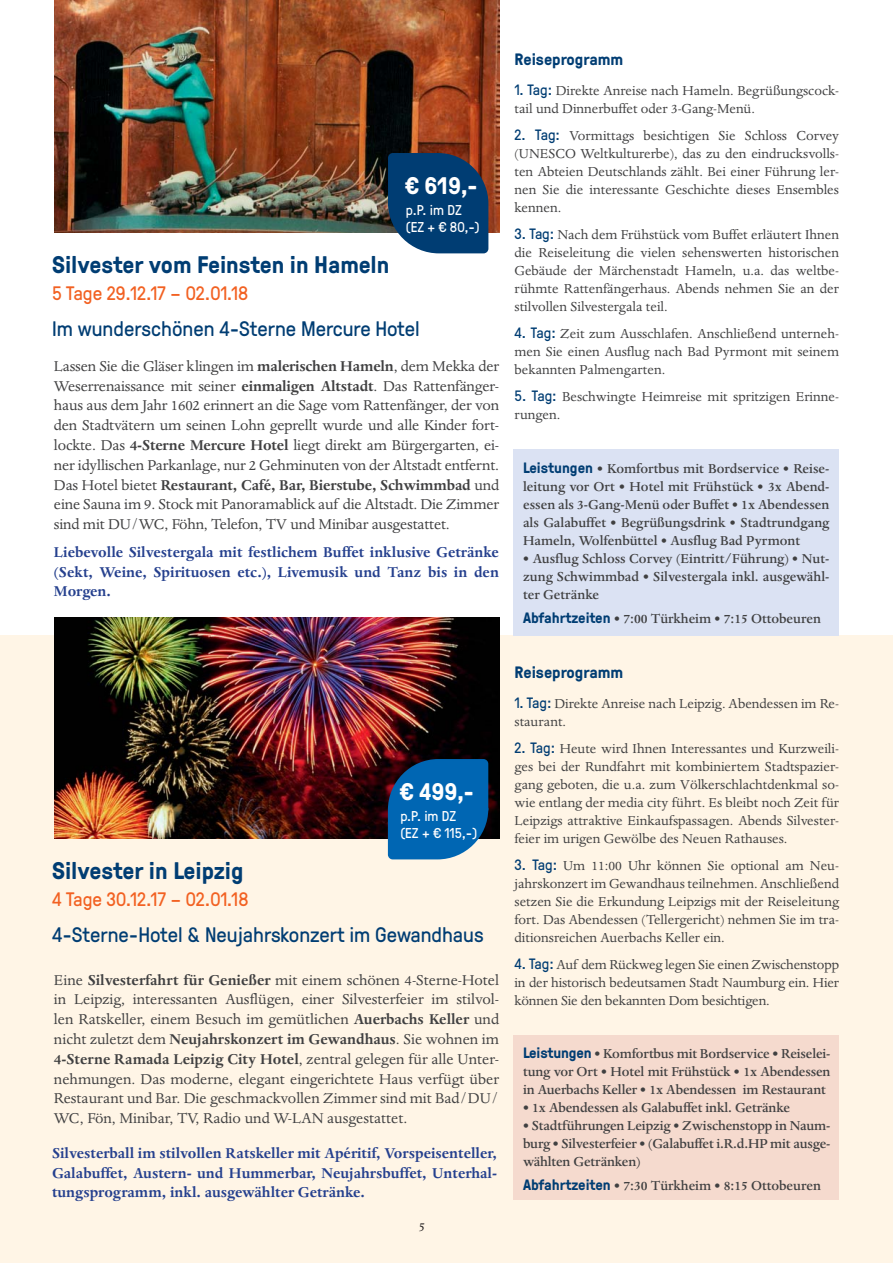
<style>
.page{position:relative;width:893px;height:1263px;background:#fff}
.page>*{position:absolute;margin:0;border:0;box-sizing:border-box;transform-origin:0 0}
.t1{font:700 24px "GT Pressura";color:#003d73}
.t2{font:700 24px "GT Pressura";color:#fff}
.t3{font:21px "GT Pressura";color:#003d73}
.t4{font:19.5px "GT Pressura";color:#f26122}
.t5{font:16.5px/19.8px "Dante";letter-spacing:-.01em;color:#404041;text-align:justify}
.t6{font:700 16.5px/19.5px "Dante";color:#25408e;text-align:justify}
.t7{font:700 16.5px "GT Pressura";color:#003d73}
.t8{font:15px/18px "Dante";color:#404041;text-align:justify}
.t9{font:500 15px/18px "Dante";letter-spacing:-.01em;color:#404041;text-align:justify}
.t10{font:14.25px/17.1px "GT Pressura";color:#fff}
.t11{font:14.25px "Dante";color:#231f20}
.s1{font-weight:700}
.s2{font-family:"GT Pressura";color:#003d73}
.s3{font-family:"GT Pressura";font-weight:700;color:#003d73}
.s4{font-size:16.5px}
</style>
<div class="page">
<div style="left:0;top:635px;width:893px;height:628px;background:#fff5e6"></div>
<div style="left:513px;top:449px;width:326px;height:186px;background:#dbe2f3"></div>
<img style="left:54px;top:0;width:445px;height:232px">
<img style="left:54px;top:617px;width:445px;height:221px">
<svg style="left:388px;top:759px;width:100px;height:100px;background:#0e65a9"></svg>
<div style="left:513px;top:1035px;width:326px;height:165px;background:#f5dace"></div>
<svg style="left:388px;top:153px;width:100px;height:100px;background:#134573"></svg>
<h1 class="t2" style="left:406px;top:177px;width:73px">€ 619,-</h1>
<p class="t10" style="left:406px;top:203px;width:75px">p.P. im DZ (EZ + € 80,-)</p>
<h1 class="t1" style="left:52px;top:256px;width:339px">Silvester vom Feinsten in Hameln</h1>
<h3 class="t4" style="left:52px;top:286px;width:198px">5 Tage 29.12.17 – 02.01.18</h3>
<h2 class="t3" style="left:52px;top:321px;width:369px">Im wunderschönen 4-Sterne Mercure Hotel</h2>
<p class="t5" style="left:54px;top:357px;width:447px">Lassen Sie die Gläser klingen im <span class="s1">malerischen Hameln</span>, dem Mekka der Weserrenaissance mit seiner <span class="s1">einmaligen Altstadt</span>. Das Rattenfänger&shy;haus aus dem Jahr 1602 erinnert an die Sage vom Rattenfänger, der von den Stadtvätern um seinen Lohn geprellt wurde und alle Kinder fort&shy;lockte. Das <span class="s1">4-Sterne Mercure Hotel</span> liegt direkt am Bürgergarten, ei&shy;ner idyllischen Parkanlage, nur 2 Gehminuten von der Altstadt entfernt.<br>Das Hotel bietet <span class="s1">Restaurant, Café, Bar, Bierstube, Schwimmbad</span> und eine Sauna im 9. Stock mit Panoramablick auf die Altstadt. Die Zimmer sind mit DU/WC, Föhn, Telefon, TV und Minibar ausgestattet.</p>
<p class="t6" style="left:54px;top:544px;width:446px">Liebevolle Silvestergala mit festlichem Buffet inklusive Getränke (Sekt, Weine, Spirituosen etc.), Livemusik und Tanz bis in den Morgen.</p>
<p class="t7" style="left:514px;top:53px;width:110px">Reiseprogramm</p>
<p class="t8" style="left:514px;top:83px;width:326px"><span class="s2">1. Tag:</span> Direkte Anreise nach Hameln. Begrüßungscock&shy;tail und Dinnerbuffet oder 3-Gang-Menü.</p>
<p class="t8" style="left:514px;top:128px;width:326px"><span class="s2">2. Tag:</span> Vormittags besichtigen Sie Schloss Corvey (UNESCO Weltkulturerbe), das zu den eindrucksvolls&shy;ten Abteien Deutschlands zählt. Bei einer Führung ler&shy;nen Sie die interessante Geschichte dieses Ensembles kennen.</p>
<p class="t8" style="left:514px;top:227px;width:326px"><span class="s2">3. Tag:</span> Nach dem Frühstück vom Buffet erläutert Ihnen die Reiseleitung die vielen sehenswerten historischen Gebäude der Märchenstadt Hameln, u.a. das weltbe&shy;rühmte Rattenfängerhaus. Abends nehmen Sie an der stilvollen Silvestergala teil.</p>
<p class="t8" style="left:514px;top:326px;width:326px"><span class="s2">4. Tag:</span> Zeit zum Ausschlafen. Anschließend unterneh&shy;men Sie einen Ausflug nach Bad Pyrmont mit seinem bekannten Palmengarten.</p>
<p class="t8" style="left:514px;top:389px;width:326px"><span class="s2">5. Tag:</span> Beschwingte Heimreise mit spritzigen Erinne&shy;rungen.</p>
<p class="t9" style="left:523px;top:461px;width:308px"><span class="s3">Leistungen</span> <span class="s4">•</span> Komfortbus mit Bordservice <span class="s4">•</span> Reise&shy;leitung vor Ort <span class="s4">•</span> Hotel mit Frühstück <span class="s4">•</span> 3x Abend&shy;essen als 3-Gang-Menü oder Buffet <span class="s4">•</span> 1x Abendessen als Galabuffet <span class="s4">•</span> Begrüßungsdrink <span class="s4">•</span> Stadtrundgang Hameln, Wolfenbüttel <span class="s4">•</span> Ausflug Bad Pyrmont</p>
<p class="t9" style="left:523px;top:551px;width:308px"><span class="s4">•</span> Ausflug Schloss Corvey (Eintritt/Führung) <span class="s4">•</span> Nut&shy;zung Schwimmbad <span class="s4">•</span> Silvestergala inkl. ausgewähl&shy;ter Getränke</p>
<p class="t9" style="left:523px;top:611px;width:299px"><span class="s3">Abfahrtzeiten</span> <span class="s4">•</span> 7:00 Türkheim <span class="s4">•</span> 7:15 Ottobeuren</p>
<h1 class="t2" style="left:400px;top:783px;width:75px">€ 499,-</h1>
<p class="t10" style="left:400px;top:809px;width:78px">p.P. im DZ (EZ + € 115,-)</p>
<h1 class="t1" style="left:52px;top:862px;width:193px">Silvester in Leipzig</h1>
<h3 class="t4" style="left:52px;top:892px;width:198px">4 Tage 30.12.17 – 02.01.18</h3>
<h2 class="t3" style="left:52px;top:927px;width:433px">4-Sterne-Hotel &amp; Neujahrskonzert im Gewandhaus</h2>
<p class="t5" style="left:54px;top:971px;width:447px">Eine <span class="s1">Silvesterfahrt für Genießer</span> mit einem schönen 4-Sterne-Hotel in Leipzig, interessanten Ausflügen, einer Silvesterfeier im stilvol&shy;len Ratskeller, einem Besuch im gemütlichen <span class="s1">Auerbachs Keller</span> und nicht zuletzt dem <span class="s1">Neujahrskonzert im Gewandhaus</span>. Sie wohnen im <span class="s1">4-Sterne Ramada Leipzig City Hotel</span>, zentral gelegen für alle Unter&shy;nehmungen. Das moderne, elegant eingerichtete Haus verfügt über Restaurant und Bar. Die geschmackvollen Zimmer sind mit Bad/DU/ WC, Fön, Minibar, TV, Radio und W-LAN ausgestattet.</p>
<p class="t6" style="left:52px;top:1145px;width:446px">Silvesterball im stilvollen Ratskeller mit Apéritif, Vorspeisenteller, Gala buffet, Austern- und Hummerbar, Neujahrsbuffet, Unterhal&shy;tungsprogramm, inkl. ausgewählter Getränke.</p>
<p class="t11" style="left:419px;top:1221px;width:8px">5</p>
<p class="t7" style="left:514px;top:667px;width:110px">Reiseprogramm</p>
<p class="t8" style="left:514px;top:696px;width:326px"><span class="s2">1. Tag:</span> Direkte Anreise nach Leipzig. Abendessen im Re&shy;staurant.</p>
<p class="t8" style="left:514px;top:741px;width:326px"><span class="s2">2. Tag:</span> Heute wird Ihnen Interessantes und Kurzweili&shy;ges bei der Rundfahrt mit kombiniertem Stadtspazier&shy;gang geboten, die u.a. zum Völkerschlachtdenkmal so&shy;wie entlang der media city führt. Es bleibt noch Zeit für Leipzigs attraktive Einkaufspassagen. Abends Silvester&shy;feier im urigen Gewölbe des Neuen Rathauses.</p>
<p class="t8" style="left:514px;top:858px;width:326px"><span class="s2">3. Tag:</span> Um 11:00 Uhr können Sie optional am Neu&shy;jahrskonzert im Gewandhaus teilnehmen. Anschließend setzen Sie die Erkundung Leipzigs mit der Reiseleitung fort. Das Abendessen (Tellergericht) nehmen Sie im tra&shy;ditionsreichen Auerbachs Keller ein.</p>
<p class="t8" style="left:514px;top:957px;width:326px"><span class="s2">4. Tag:</span> Auf dem Rückweg legen Sie einen Zwischenstopp in der historisch bedeutsamen Stadt Naumburg ein. Hier können Sie den bekannten Dom besichtigen.</p>
<p class="t9" style="left:523px;top:1046px;width:309px"><span class="s3">Leistungen</span> <span class="s4">•</span> Komfortbus mit Bordservice <span class="s4">•</span> Reiselei&shy;tung vor Ort <span class="s4">•</span> Hotel mit Frühstück <span class="s4">•</span> 1x Abendessen in Auerbachs Keller <span class="s4">•</span> 1x Abendessen im Restaurant</p>
<p class="t9" style="left:523px;top:1100px;width:268px"><span class="s4">•</span> 1x Abendessen als Galabuffet inkl. Getränke</p>
<p class="t9" style="left:523px;top:1118px;width:309px"><span class="s4">•</span> Stadtführungen Leipzig <span class="s4">•</span> Zwischenstopp in Naum&shy;burg <span class="s4">•</span> Silvesterfeier <span class="s4">•</span> (Galabuffet i.R.d.HP mit ausge&shy;wählten Getränken)</p>
<p class="t9" style="left:523px;top:1178px;width:299px"><span class="s3">Abfahrtzeiten</span> <span class="s4">•</span> 7:30 Türkheim <span class="s4">•</span> 8:15 Ottobeuren</p>
</div>
